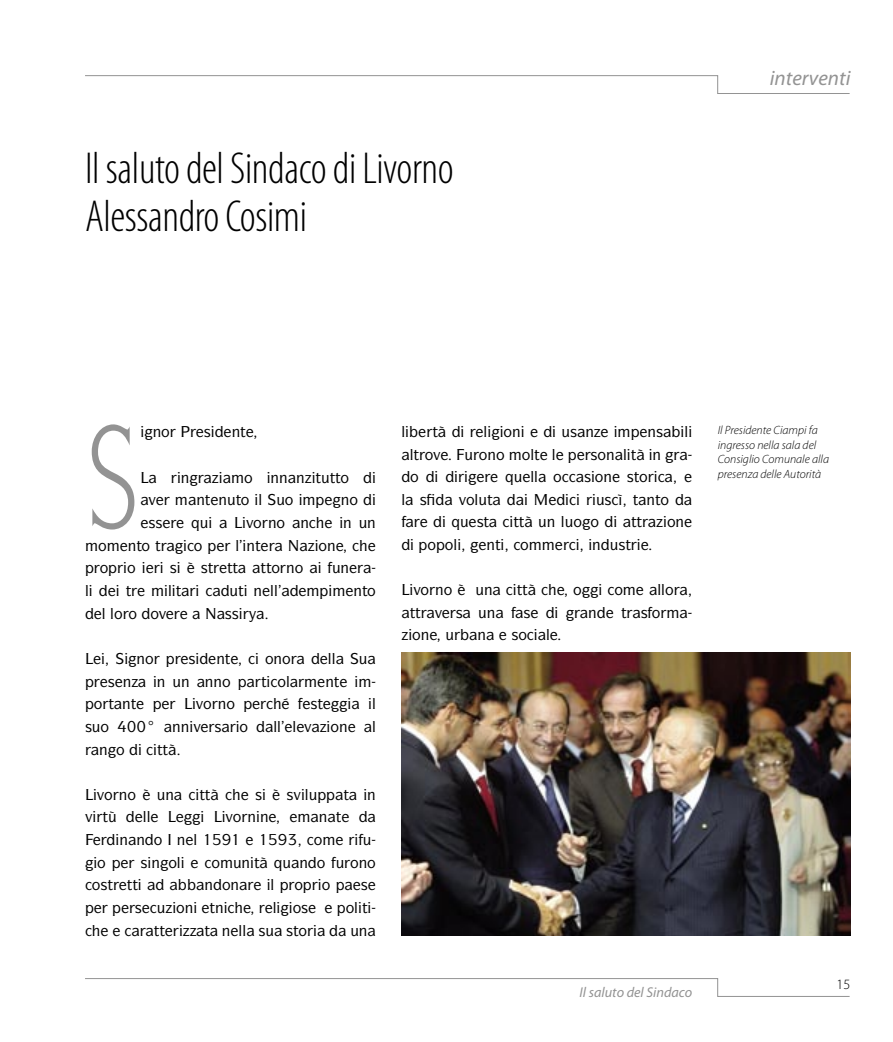
<style>
.page{position:relative;width:893px;height:1042px;background:#fff}
.page>*{position:absolute;margin:0;border:0;box-sizing:border-box;transform-origin:0 0}
.t1{font:300 condensed 45px "Myriad Pro";letter-spacing:-.01em;color:#000}
.t2{font:italic 21px "Myriad Pro";color:#939393}
.Testo_articoli{font:500 15px "Itc Symbol";color:#000}
.t3{font:italic 14.25px "Myriad Pro";color:#939393}
.t4{font:300 14.25px "Myriad Pro";color:#000}
.t5{font:italic 300 12px/14.4px "Myriad Pro";color:#000}
</style>
<div class="page">
<svg style="left:85px;top:75px;width:765px;height:19px"></svg>
<svg style="left:85px;top:978px;width:765px;height:19px"></svg>
<img style="left:401px;top:652px;width:449px;height:283px">
<p class="t1" style="left:85px;top:144px;width:370px">Il saluto del Sindaco di Livorno</p>
<p class="t1" style="left:85px;top:192px;width:223px">Alessandro Cosimi</p>
<p class="t2" style="left:770px;top:67px;width:82px">interventi</p>
<p class="Testo_articoli" style="left:204px;top:422px;width:43px">▲ ■▼</p>
<p class="Testo_articoli" style="left:181px;top:468px;width:10px">■</p>
<p class="Testo_articoli" style="left:244px;top:468px;width:106px">□ ■■ ■ ▼◆▼▼□</p>
<p class="Testo_articoli" style="left:196px;top:490px;width:99px">■▼ ■◆▼□ ● ◆□</p>
<p class="Testo_articoli" style="left:246px;top:513px;width:64px">❖□ ■□ ■</p>
<p class="Testo_articoli" style="left:343px;top:513px;width:34px">■ ◆■</p>
<p class="Testo_articoli" style="left:98px;top:536px;width:64px">□ ■▼□ ▼</p>
<p class="Testo_articoli" style="left:194px;top:536px;width:68px">□ ● ■▼</p>
<p class="Testo_articoli" style="left:170px;top:558px;width:70px">▲ ➔ ▲▼ ▼▼</p>
<p class="Testo_articoli" style="left:261px;top:558px;width:44px">▼▼□ ■□</p>
<p class="Testo_articoli" style="left:85px;top:581px;width:5px">●</p>
<p class="Testo_articoli" style="left:230px;top:581px;width:50px">◆▼ ■ ●●</p>
<p class="Testo_articoli" style="left:353px;top:581px;width:24px">■▼□</p>
<p class="Testo_articoli" style="left:102px;top:603px;width:66px">● ●□ □ □❖</p>
<p class="Testo_articoli" style="left:189px;top:649px;width:43px">▲ ■▼</p>
<p class="Testo_articoli" style="left:265px;top:649px;width:27px">□■□</p>
<p class="Testo_articoli" style="left:157px;top:671px;width:75px">■ ◆■ ■■□</p>
<p class="Testo_articoli" style="left:261px;top:671px;width:30px">▼ □●</p>
<p class="Testo_articoli" style="left:94px;top:694px;width:44px">□▼■▼</p>
<p class="Testo_articoli" style="left:196px;top:694px;width:41px">❖□ ■□</p>
<p class="Testo_articoli" style="left:372px;top:694px;width:5px">●</p>
<p class="Testo_articoli" style="left:85px;top:717px;width:43px">▲◆□ ✔</p>
<p class="Testo_articoli" style="left:172px;top:717px;width:77px">■■❖ ▲ □</p>
<p class="Testo_articoli" style="left:273px;top:717px;width:40px">●● ●❖</p>
<p class="Testo_articoli" style="left:372px;top:717px;width:5px">●</p>
<p class="Testo_articoli" style="left:157px;top:739px;width:21px">▼▼→</p>
<p class="Testo_articoli" style="left:97px;top:785px;width:79px">❖□ ■□ ➔ ◆■</p>
<p class="Testo_articoli" style="left:199px;top:785px;width:21px">▼▼→</p>
<p class="Testo_articoli" style="left:255px;top:785px;width:64px">▲ ➔ ▲❖ ●◆</p>
<p class="Testo_articoli" style="left:226px;top:807px;width:44px">❖□■■</p>
<p class="Testo_articoli" style="left:119px;top:830px;width:80px">■■□ ■●</p>
<p class="Testo_articoli" style="left:97px;top:853px;width:85px">□ ▲■ □●</p>
<p class="Testo_articoli" style="left:211px;top:853px;width:166px">□ ◆■▼→ ❑◆ ■ □ ◆ □■□</p>
<p class="Testo_articoli" style="left:92px;top:875px;width:47px">□▲▼ ▼▼</p>
<p class="Testo_articoli" style="left:205px;top:875px;width:36px">■ □■</p>
<p class="Testo_articoli" style="left:135px;top:898px;width:90px">▲ ◆ □■ ▼■</p>
<p class="Testo_articoli" style="left:273px;top:898px;width:37px">● □▲</p>
<p class="Testo_articoli" style="left:346px;top:898px;width:23px">□●▼</p>
<p class="Testo_articoli" style="left:204px;top:920px;width:104px">▼ ■ ●● ▲◆ ▲▼□</p>
<p class="Testo_articoli" style="left:401px;top:422px;width:46px">● ▼→</p>
<p class="Testo_articoli" style="left:484px;top:422px;width:39px">● □■</p>
<p class="Testo_articoli" style="left:561px;top:422px;width:34px">◆▲ ■</p>
<p class="Testo_articoli" style="left:684px;top:422px;width:5px">●</p>
<p class="Testo_articoli" style="left:410px;top:445px;width:33px">●▼ □❖</p>
<p class="Testo_articoli" style="left:464px;top:445px;width:93px">◆ □■□ □●▼ ●</p>
<p class="Testo_articoli" style="left:591px;top:445px;width:72px">▲□■ ● ▼→ ■</p>
<p class="Testo_articoli" style="left:505px;top:467px;width:58px">❑◆ ●● □</p>
<p class="Testo_articoli" style="left:584px;top:467px;width:65px">▲ □■ ▲▼□</p>
<p class="Testo_articoli" style="left:459px;top:490px;width:35px">❖□●◆▼</p>
<p class="Testo_articoli" style="left:633px;top:490px;width:38px">▼ ■▼□</p>
<p class="Testo_articoli" style="left:451px;top:512px;width:39px">❑◆ ▲▼</p>
<p class="Testo_articoli" style="left:513px;top:512px;width:87px">▼▼→ ◆■ ●◆□ □</p>
<p class="Testo_articoli" style="left:427px;top:535px;width:31px">□ □●</p>
<p class="Testo_articoli" style="left:592px;top:535px;width:40px">■ ◆▲▼</p>
<p class="Testo_articoli" style="left:413px;top:580px;width:81px">❖□ ■□ ➔ ◆■</p>
<p class="Testo_articoli" style="left:517px;top:580px;width:21px">▼▼→</p>
<p class="Testo_articoli" style="left:657px;top:580px;width:18px">●●□</p>
<p class="Testo_articoli" style="left:410px;top:602px;width:87px">▼▼ ❖ ▲ ◆■</p>
<p class="Testo_articoli" style="left:588px;top:602px;width:74px">■ ▼ ▲□</p>
<p class="Testo_articoli" style="left:412px;top:625px;width:43px">□■ ◆</p>
<p class="Testo_articoli" style="left:478px;top:625px;width:51px">■ ▲□</p>
<p class="Testo_articoli" style="left:546px;top:625px;width:5px">●</p>
<p class="t5" style="left:718px;top:423px;width:113px">Il Presidente Ciampi fa ingresso nella sala del<br>Consiglio Comunale alla presenza delle Autorità</p>
<p class="t3" style="left:580px;top:985px;width:114px">Il saluto del Sindaco</p>
<p class="t4" style="left:836px;top:976px;width:15px">15</p>
</div>
